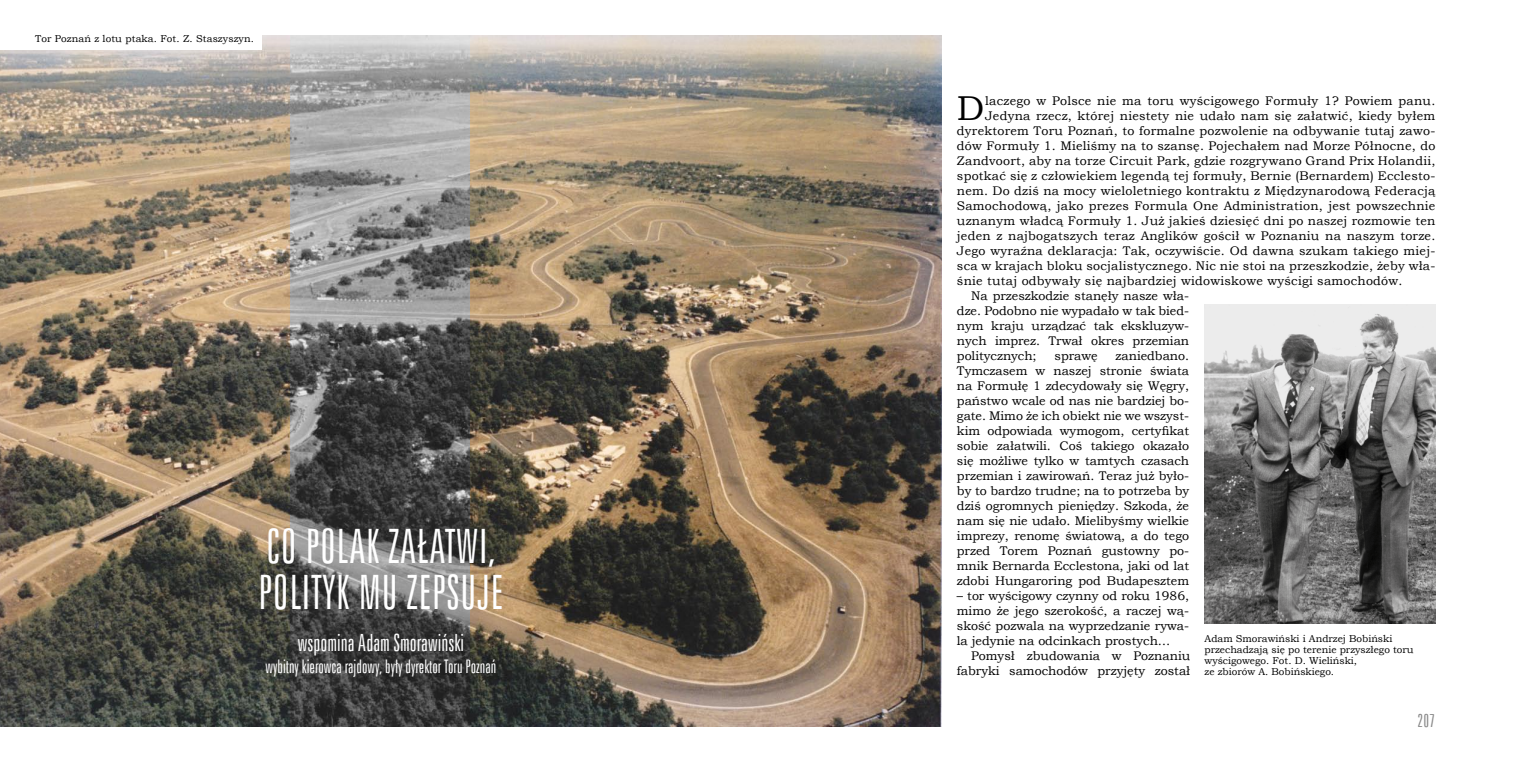
<style>
.page{position:relative;width:1524px;height:762px;background:#fff}
.page>*{position:absolute;margin:0;border:0;box-sizing:border-box;transform-origin:0 0}
.t1{font:47.5px/46.2px "Zurich Lt X Cn EU";letter-spacing:.02em;color:#fff}
.t2{font:34.5px "Bookman Old Style";color:#000}
.t3{font:23.75px "Zurich Lt X Cn EU";color:#fff}
.t4{font:18.75px "Zurich Lt X Cn EU";color:#fff}
.t5{font:18.75px "Zurich Lt X Cn EU";color:#878787}
.t6{font:12.5px/15px "Bookman Old Style";letter-spacing:.02em;color:#000;text-align:justify}
.t7{font:12.5px/15px "Bookman Old Style";color:#000;text-align:right}
.t8{font:10px/11.2px "Bookman Old Style";color:#000}
</style>
<div class="page">
<img style="left:0;top:35px;width:941px;height:691px">
<svg style="left:290px;top:35px;width:180px;height:692px;background:#707070"></svg>
<div style="left:0;top:28px;width:261px;height:21px;background:#fff"></div>
<img style="left:1204px;top:304px;width:231px;height:319px">
<p class="t8" style="left:35px;top:33px;width:220px">Tor Poznań z lotu ptaka. Fot. Z. Staszyszyn.</p>
<h1 class="t1" style="left:259px;top:522px;width:246px">Co Polak załatwi, polityk mu zepsuje</h1>
<h3 class="t3" style="left:298px;top:629px;width:168px">wspominaAdam Smorawiński</h3>
<h3 class="t4" style="left:265px;top:655px;width:232px">wybitny kierowca rajdowy, były dyrektor Toru Poznań</h3>
<h2 class="t2" style="left:957px;top:86px;width:29px">D</h2>
<p class="t6" style="left:985px;top:93px;width:452px">laczego w Polsce nie ma toru wyścigowego Formuły 1? Powiem panu.</p>
<p class="t6" style="left:985px;top:108px;width:452px">Jedyna rzecz, której niestety nie udało nam się załatwić, kiedy byłem</p>
<p class="t6" style="left:957px;top:123px;width:480px">dyrektorem Toru Poznań, to formalne pozwolenie na odbywanie tutaj zawo-</p>
<p class="t6" style="left:957px;top:138px;width:480px">dów Formuły 1. Mieliśmy na to szansę. Pojechałem nad Morze Północne, do</p>
<p class="t6" style="left:957px;top:153px;width:480px">Zandvoort, aby na torze Circuit Park, gdzie rozgrywano Grand Prix Holandii,</p>
<p class="t6" style="left:957px;top:168px;width:480px">spotkać się z człowiekiem legendą tej formuły, Bernie (Bernardem) Ecclesto-</p>
<p class="t6" style="left:957px;top:183px;width:480px">nem. Do dziś na mocy wieloletniego kontraktu z Międzynarodową Federacją</p>
<p class="t6" style="left:957px;top:198px;width:480px">Samochodową, jako prezes Formula One Administration, jest powszechnie</p>
<p class="t6" style="left:957px;top:213px;width:480px">uznanym władcą Formuły 1. Już jakieś dziesięć dni po naszej rozmowie ten</p>
<p class="t6" style="left:957px;top:228px;width:480px">jeden z najbogatszych teraz Anglików gościł w Poznaniu na naszym torze.</p>
<p class="t6" style="left:957px;top:243px;width:480px">Jego wyraźna deklaracja: Tak, oczywiście. Od dawna szukam takiego miej-</p>
<p class="t6" style="left:957px;top:258px;width:480px">sca w krajach bloku socjalistycznego. Nic nie stoi na przeszkodzie, żeby wła-</p>
<p class="t6" style="left:957px;top:273px;width:447px">śnie tutaj odbywały się najbardziej widowiskowe wyścigi samochodów.</p>
<p class="t7" style="left:971px;top:288px;width:219px">Na przeszkodzie stanęły nasze wła-</p>
<p class="t7" style="left:957px;top:303px;width:234px">dze. Podobno nie wypadało w tak bied-</p>
<p class="t7" style="left:957px;top:318px;width:234px">nym kraju urządzać tak ekskluzyw-</p>
<p class="t7" style="left:957px;top:333px;width:234px">nych imprez. Trwał okres przemian</p>
<p class="t7" style="left:957px;top:348px;width:81px">politycznych;</p>
<p class="t6" style="left:1054px;top:348px;width:45px">sprawę</p>
<p class="t6" style="left:957px;top:348px;width:234px;text-indent:159px">zaniedbano.<br>Tymczasem w naszej stronie świata na Formułę 1 zdecydowały się Węgry, państwo wcale od nas nie bardziej bo&shy;gate. Mimo że ich obiekt nie we wszyst&shy;kim odpowiada wymogom, certyfikat sobie załatwili. Coś takiego okazało się możliwe tylko w tamtych czasach przemian i zawirowań. Teraz już było&shy;by to bardzo trudne; na to potrzeba by dziś ogromnych pieniędzy. Szkoda, że nam się nie udało. Mielibyśmy wielkie imprezy, renomę światową, a do tego przed Torem Poznań gustowny po&shy;mnik Bernarda Ecclestona, jaki od lat zdobi Hungaroring pod Budapesztem</p>
<p class="t6" style="left:957px;top:588px;width:234px">– tor wyścigowy czynny od roku 1986, mimo że jego szerokość, a raczej wą&shy;skość pozwala na wyprzedzanie rywa&shy;la jedynie na odcinkach prostych…</p>
<p class="t7" style="left:957px;top:648px;width:235px">Pomysł zbudowania w Poznaniu fabryki samochodów przyjęty został</p>
<p class="t8" style="left:1204px;top:632px;width:211px">Adam Smorawiński i Andrzej Bobiński przechadzają się po terenie przyszłego toru wyścigowego. Fot. D. Wieliński,<br>ze zbiorów A. Bobińskiego.</p>
<h3 class="t5" style="left:1417px;top:709px;width:19px">207</h3>
</div>
